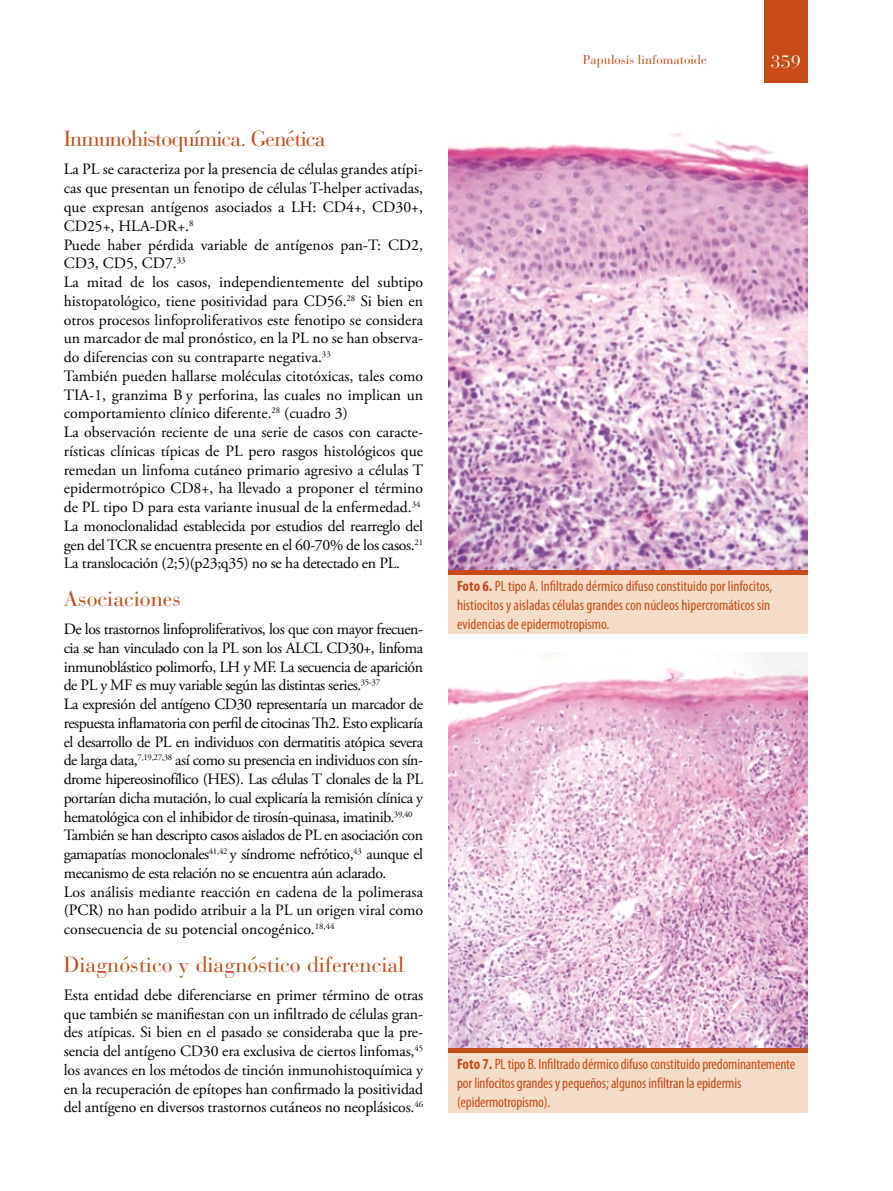
<style>
.page{position:relative;width:893px;height:1191px;background:#fff}
.page>*{position:absolute;margin:0;border:0;box-sizing:border-box;transform-origin:0 0}
.t1{font:21.75px "Bauer Bodoni";color:#c84a17}
.t2{font:21.75px "Bauer Bodoni";letter-spacing:-.04em;color:#c84a17}
.t3{font:18px "Bauer Bodoni";color:#fff}
.t4{font:15.75px/18.8px "Adobe Garamond Pro";letter-spacing:-.005em;color:#000}
.t5{font:15.75px/18.8px "Adobe Garamond Pro";letter-spacing:-.03em;color:#000}
.t6{font:condensed 15px/18.8px "Myriad Pro";letter-spacing:-.005em;color:#c84a17}
.t7{font:12.75px "Bauer Bodoni";color:#c84a17}
.s1{font-weight:700}
</style>
<div class="page">
<div style="left:764px;top:0;width:44px;height:82px;background:#c84a17"></div>
<img style="left:449px;top:653px;width:359px;height:395px">
<div style="left:449px;top:1052px;width:359px;height:60px;background:#f5dcc9"></div>
<hr style="left:449px;top:1048px;width:359px;height:4px;background:#c84a17">
<img style="left:449px;top:133px;width:359px;height:437px">
<div style="left:449px;top:575px;width:359px;height:59px;background:#f5dcc9"></div>
<div style="left:449px;top:570px;width:359px;height:5px;background:#c84a17"></div>
<h1 class="t2" style="left:64px;top:126px;width:263px">Inmunohistoquímica. Genética</h1>
<p class="t4" style="left:64px;top:161px;width:361px">La PL se caracteriza por la presencia de células grandes atípi&shy;cas que presentan un fenotipo de células T-helper activadas, que expresan antígenos asociados a LH: CD4+, CD30+, CD25+, HLA-DR+.<sup>8<br></sup>Puede haber pérdida variable de antígenos pan-T: CD2, CD3, CD5, CD7.<sup>33<br></sup>La mitad de los casos, independientemente del subtipo histopatológico, tiene positividad para CD56.<sup>28</sup> Si bien en otros procesos linfoproliferativos este fenotipo se considera un marcador de mal pronóstico, en la PL no se han observa&shy;do diferencias con su contraparte negativa.<sup>33<br></sup>También pueden hallarse moléculas citotóxicas, tales como TIA-1, granzima B y perforina, las cuales no implican un comportamiento clínico diferente.<sup>28</sup> (cuadro 3)<br>La observación reciente de una serie de casos con caracte&shy;rísticas clínicas típicas de PL pero rasgos histológicos que remedan un linfoma cutáneo primario agresivo a células T epidermotrópico CD8+, ha llevado a proponer el término de PL tipo D para esta variante inusual de la enfermedad.<sup>34<br></sup>La monoclonalidad establecida por estudios del rearreglo del gen del TCR se encuentra presente en el 60-70% de los casos.<sup>21<br></sup>La translocación (2;5)(p23;q35) no se ha detectado en PL.</p>
<h1 class="t1" style="left:64px;top:585px;width:119px">Asociaciones</h1>
<p class="t5" style="left:64px;top:620px;width:361px">De los trastornos linfoproliferativos, los que con mayor frecuen&shy;cia se han vinculado con la PL son los ALCL CD30+, linfoma inmunoblástico polimorfo, LH y MF. La secuencia de aparición de PL y MF es muy variable según las distintas series.<sup>35-37<br></sup>La expresión del antígeno CD30 representaría un marcador de respuesta inflamatoria con perfil de citocinas Th2. Esto explicaría el desarrollo de PL en individuos con dermatitis atópica severa de larga data,<sup>7,19,27,38</sup> así como su presencia en individuos con sín&shy;drome hipereosinofílico (HES). Las células T clonales de la PL portarían dicha mutación, lo cual explicaría la remisión clínica y hematológica con el inhibidor de tirosín-quinasa, imatinib.<sup>39,40<br></sup>También se han descripto casos aislados de PL en asociación con gamapatías monoclonales<sup>41,42</sup> y síndrome nefrótico,<sup>43</sup> aunque el mecanismo de esta relación no se encuentra aún aclarado.<br>Los análisis mediante reacción en cadena de la polimerasa (PCR) no han podido atribuir a la PL un origen viral como consecuencia de su potencial oncogénico.<sup>18,44</sup></p>
<h1 class="t1" style="left:64px;top:951px;width:342px">Diagnóstico y diagnóstico diferencial</h1>
<p class="t4" style="left:64px;top:986px;width:361px;text-align:justify">Esta entidad debe diferenciarse en primer término de otras que también se manifiestan con un infiltrado de células gran&shy;des atípicas. Si bien en el pasado se consideraba que la pre&shy;sencia del antígeno CD30 era exclusiva de ciertos linfomas,<sup>45 </sup>los avances en los métodos de tinción inmunohistoquímica y en la recuperación de epítopes han confirmado la positividad del antígeno en diversos trastornos cutáneos no neoplásicos.<sup>46</sup></p>
<p class="t7" style="left:583px;top:52px;width:125px">Papulosis linfomatoide</p>
<p class="t3" style="left:771px;top:51px;width:32px">359</p>
<p class="t6" style="left:457px;top:577px;width:317px"><span class="s1">Foto 6.</span> PL tipo A. Infiltrado dérmico difuso constituido por linfocitos, histiocitos y aisladas células grandes con núcleos hipercromáticos sin evidencias de epidermotropismo.</p>
<p class="t6" style="left:457px;top:1054px;width:340px"><span class="s1">Foto 7.</span> PL tipo B. Infiltrado dérmico difuso constituido predominantemente por linfocitos grandes y pequeños; algunos infiltran la epidermis (epidermotropismo).</p>
</div>
